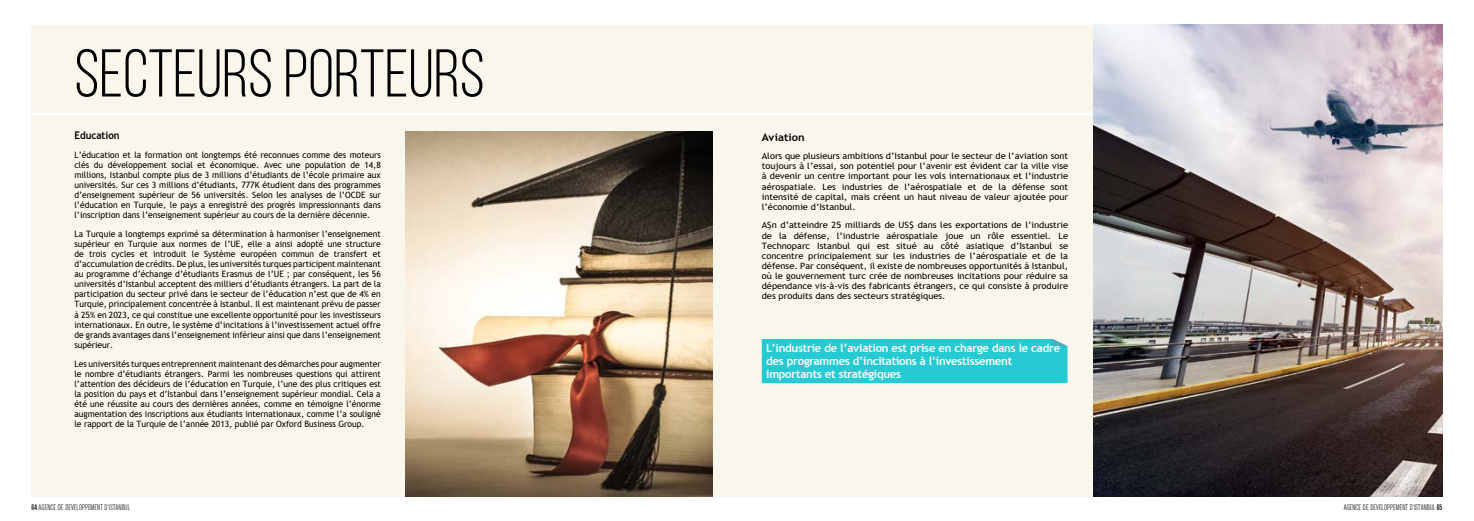
<style>
.page{position:relative;width:1474px;height:521px;background:#fff}
.page>*{position:absolute;margin:0;border:0;box-sizing:border-box;transform-origin:0 0}
.t1{font:67.38px "Bebas Neue";color:#000}
.t2{font:700 11.38px/13px "Trebuchet MS";letter-spacing:-.02em;color:#fff}
.t3{font:700 10.5px "Trebuchet MS";color:#000;scale:.93 1}
.t4{font:700 10.5px "Trebuchet MS";color:#000;scale:1.06 1}
.t5{font:8.75px/10.1px "Trebuchet MS";color:#000;text-align:justify}
.t6{font:8.75px/10.1px "Trebuchet MS";color:#000;text-align:justify;scale:1.06 1}
.t7{font:7.88px "Akzidenz Grotesk BE Light Cn Ti";color:#000}
.s1{font-family:"Akzidenz Grotesk BE Md Cn Ti"}
</style>
<div class="page">
<div style="left:32px;top:25px;width:1410px;height:471px;background:#f9f7ec"></div>
<hr style="left:32px;top:113px;width:1410px;height:2px;background:#fff">
<img style="left:1093px;top:25px;width:349px;height:471px">
<img style="left:406px;top:131px;width:306px;height:365px">
<div style="left:761px;top:339px;width:307px;height:44px;background:#26cad3"></div>
<h1 class="t1" style="left:74px;top:37px;width:412px">SECTEURS PORTEURS</h1>
<p class="t3" style="left:74px;top:129px;width:50px">Education</p>
<p class="t5" style="left:74px;top:150px;width:308px">L’éducation et la formation ont longtemps été reconnues comme des moteurs clés du développement social et économique. Avec une population de 14,8 millions, Istanbul compte plus de 3 millions d’étudiants de l’école primaire aux universités. Sur ces 3 millions d’étudiants, 777K étudient dans des programmes d’enseignement supérieur de 56 universités. Selon les analyses de l’OCDE sur l’éducation en Turquie, le pays a enregistré des progrès impressionnants dans l’inscription dans l’enseignement supérieur au cours de la dernière décennie.</p>
<p class="t5" style="left:74px;top:229px;width:308px">La Turquie a longtemps exprimé sa détermination à harmoniser l’enseignement supérieur en Turquie aux normes de l’UE, elle a ainsi adopté une structure de trois cycles et introduit le Système européen commun de transfert et d’accumulation de crédits. De plus, les universités turques participent maintenant au programme d’échange d’étudiants Erasmus de l’UE ; par conséquent, les 56 universités d’Istanbul acceptent des milliers d’étudiants étrangers. La part de la participation du secteur privé dans le secteur de l’éducation n’est que de 4% en Turquie, principalement concentrée à Istanbul. Il est maintenant prévu de passer à 25% en 2023, ce qui constitue une excellente opportunité pour les investisseurs internationaux. En outre, le système d’incitations à l’investissement actuel offre de grands avantages dans l’enseignement inférieur ainsi que dans l’enseignement supérieur.</p>
<p class="t5" style="left:74px;top:358px;width:308px">Les universités turques entreprennent maintenant des démarches pour augmenter le nombre d’étudiants étrangers. Parmi les nombreuses questions qui attirent l’attention des décideurs de l’éducation en Turquie, l’une des plus critiques est la position du pays et d’Istanbul dans l’enseignement supérieur mondial. Cela a été une réussite au cours des dernières années, comme en témoigne l’énorme augmentation des inscriptions aux étudiants internationaux, comme l’a souligné le rapport de la Turquie de l’année 2013, publié par Oxford Business Group.</p>
<p class="t4" style="left:761px;top:130px;width:42px">Aviation</p>
<p class="t6" style="left:761px;top:151px;width:290px">Alors que plusieurs ambitions d’Istanbul pour le secteur de l’aviation sont toujours à l’essai, son potentiel pour l’avenir est évident car la ville vise à devenir un centre important pour les vols internationaux et l’industrie aérospatiale. Les industries de l’aérospatiale et de la défense sont intensité de capital, mais créent un haut niveau de valeur ajoutée pour l’économie d’Istanbul.</p>
<p class="t6" style="left:761px;top:220px;width:290px">Afin d’atteindre 25 milliards de US$ dans les exportations de l’industrie de la défense, l’industrie aérospatiale joue un rôle essentiel. Le Technoparc Istanbul qui est situé au côté asiatique d’Istanbul se concentre principalement sur les industries de l’aérospatiale et de la défense. Par conséquent, il existe de nombreuses opportunités à Istanbul, où le gouvernement turc crée de nombreuses incitations pour réduire sa dépendance vis-à-vis des fabricants étrangers, ce qui consiste à produire des produits dans des secteurs stratégiques.</p>
<h2 class="t2" style="left:766px;top:342px;width:295px">L’industrie de l’aviation est prise en charge dans le cadre des programmes d’incitations à l’investissement importants et stratégiques</h2>
<p class="t7" style="left:32px;top:503px;width:100px"><span class="s1">64</span> AGENCE DE DEVELOPPEMENT D’ISTANBUL</p>
<p class="t7" style="left:1343px;top:503px;width:100px">AGENCE DE DEVELOPPEMENT D’ISTANBUL <span class="s1">65</span></p>
</div>
